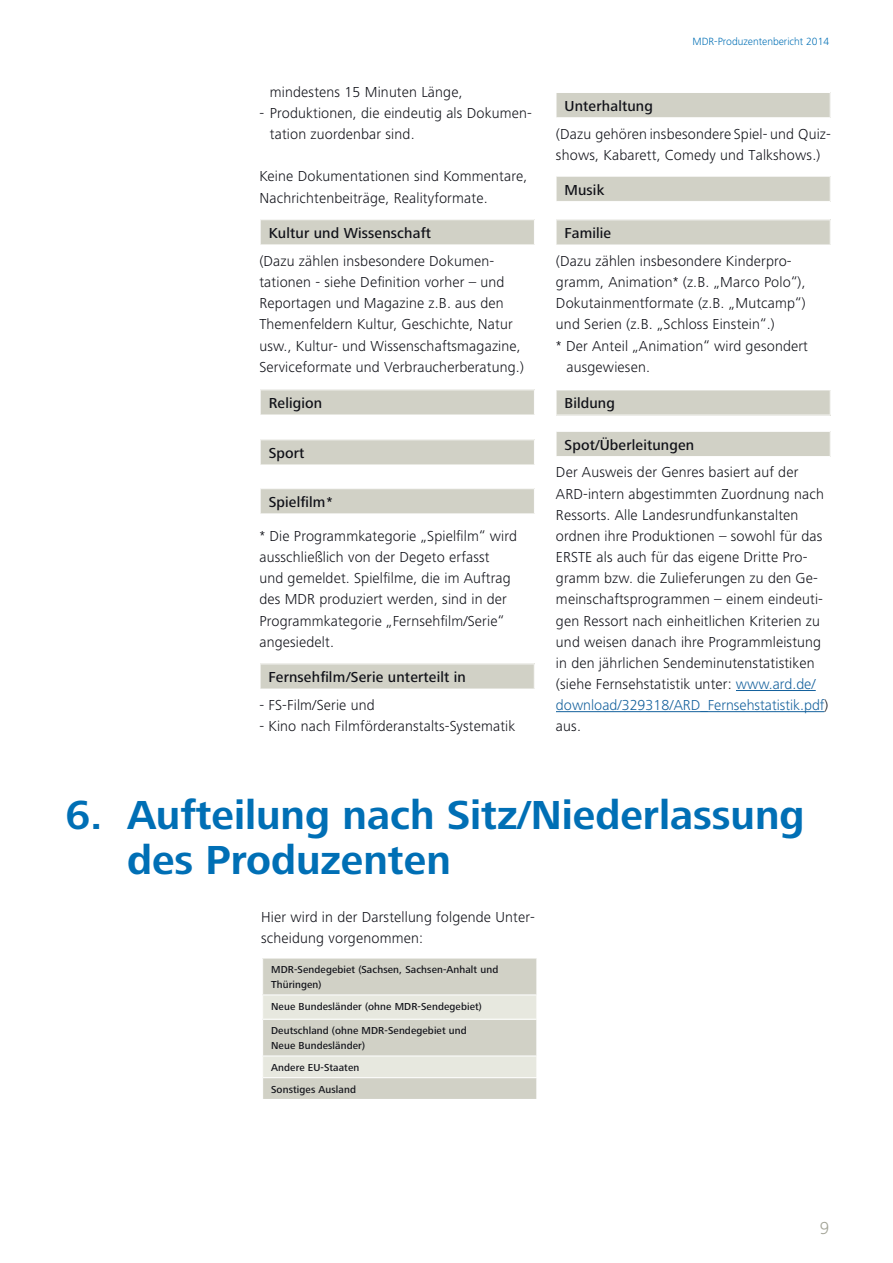
<style>
.page{position:relative;width:893px;height:1263px;background:#fff}
.page>*{position:absolute;margin:0;border:0;box-sizing:border-box;transform-origin:0 0}
.t1{font:700 42px/45px "Frutiger Next LT";color:#006fb5}
.t2{font:300 18px "Frutiger Next LT";color:#a4a598}
.t3{font:300 15px/21.1px "Frutiger Next LT";letter-spacing:.01em;color:#101118}
.t4{font:500 15px "Frutiger Next LT";letter-spacing:.01em;color:#101118}
.t5{font:300 10.8px "Frutiger Next LT";color:#006fb5}
.t6{font:500 10.5px/15.6px "Frutiger Next LT";letter-spacing:.01em;color:#101118}
.s1{color:#13609c}
</style>
<div class="page">
<hr style="left:736px;top:690px;width:80px;height:1px;background:#13609c">
<hr style="left:556px;top:711px;width:268px;height:1px;background:#13609c">
<div style="left:260px;top:220px;width:274px;height:25px;background:#d1d1c6"></div>
<svg style="left:260px;top:220px;width:1px;height:25px"></svg>
<div style="left:260px;top:390px;width:274px;height:25px;background:#d1d1c6"></div>
<svg style="left:260px;top:390px;width:1px;height:25px"></svg>
<div style="left:260px;top:440px;width:274px;height:25px;background:#d1d1c6"></div>
<svg style="left:260px;top:440px;width:1px;height:25px"></svg>
<div style="left:260px;top:489px;width:274px;height:25px;background:#d1d1c6"></div>
<hr style="left:260px;top:513px;width:275px;height:1px;background:#fff">
<svg style="left:260px;top:489px;width:1px;height:24px"></svg>
<div style="left:556px;top:176px;width:274px;height:25px;background:#d1d1c6"></div>
<hr style="left:556px;top:176px;width:275px;height:1px;background:#fff">
<svg style="left:556px;top:177px;width:1px;height:24px"></svg>
<svg style="left:830px;top:177px;width:1px;height:24px"></svg>
<div style="left:556px;top:220px;width:274px;height:25px;background:#d1d1c6"></div>
<svg style="left:556px;top:220px;width:1px;height:25px"></svg>
<svg style="left:830px;top:220px;width:1px;height:25px"></svg>
<div style="left:260px;top:664px;width:274px;height:25px;background:#d1d1c6"></div>
<svg style="left:260px;top:664px;width:1px;height:25px"></svg>
<svg style="left:534px;top:664px;width:1px;height:25px"></svg>
<div style="left:556px;top:93px;width:274px;height:25px;background:#d1d1c6"></div>
<hr style="left:556px;top:117px;width:275px;height:1px;background:#fff">
<svg style="left:556px;top:93px;width:1px;height:24px"></svg>
<svg style="left:830px;top:93px;width:1px;height:24px"></svg>
<div style="left:556px;top:390px;width:274px;height:25px;background:#d1d1c6"></div>
<svg style="left:556px;top:390px;width:1px;height:25px"></svg>
<svg style="left:830px;top:390px;width:1px;height:25px"></svg>
<div style="left:556px;top:431px;width:274px;height:26px;background:#d1d1c6"></div>
<hr style="left:556px;top:456px;width:275px;height:1px;background:#fff">
<hr style="left:556px;top:431px;width:275px;height:1px;background:#fff">
<svg style="left:556px;top:432px;width:1px;height:24px"></svg>
<svg style="left:830px;top:432px;width:1px;height:24px"></svg>
<div style="left:263px;top:958px;width:274px;height:37px;background:#d1d1c6"></div>
<hr style="left:262px;top:994px;width:275px;height:1px;background:#fff">
<hr style="left:262px;top:958px;width:275px;height:1px;background:#fff">
<hr style="left:536px;top:958px;width:1px;height:36px;background:#fff">
<svg style="left:262px;top:995px;width:275px;height:104px"></svg>
<p class="t3" style="left:270px;top:81px;width:194px">mindestens 15 Minuten Länge,</p>
<p class="t3" style="left:270px;top:102px;width:263px;text-indent:-10px">- Produktionen, die eindeutig als Dokumen&shy;tation zuordenbar sind.</p>
<p class="t3" style="left:259px;top:166px;width:270px">Keine Dokumentationen sind Kommentare,<br>Nachrichtenbeiträge, Realityformate.</p>
<p class="t4" style="left:269px;top:225px;width:164px">Kultur und Wissenschaft</p>
<p class="t3" style="left:259px;top:250px;width:266px">(Dazu zählen insbesondere Dokumen&shy;tationen - siehe Definition vorher – und Reportagen und Magazine z.B. aus den Themenfeldern Kultur, Geschichte, Natur usw., Kultur- und Wissenschaftsmagazine, Serviceformate und Verbraucherberatung.)</p>
<p class="t4" style="left:269px;top:395px;width:55px">Religion</p>
<p class="t4" style="left:269px;top:445px;width:37px">Sport</p>
<p class="t4" style="left:269px;top:494px;width:65px">Spielfilm*</p>
<p class="t3" style="left:259px;top:525px;width:259px">* Die Programmkategorie „Spielfilm“ wird ausschließlich von der Degeto erfasst und gemeldet. Spielfilme, die im Auftrag des MDR produziert werden, sind in der Programmkategorie „Fernsehfilm/Serie“ angesiedelt.</p>
<p class="t4" style="left:269px;top:669px;width:199px">Fernsehfilm/Serie unterteilt in</p>
<p class="t3" style="left:259px;top:695px;width:117px">- FS-Film/Serie und</p>
<p class="t3" style="left:259px;top:716px;width:257px">- Kino nach Filmförderanstalts-Systematik</p>
<p class="t4" style="left:564px;top:98px;width:90px">Unterhaltung</p>
<p class="t5" style="left:692px;top:36px;width:138px">MDR-Produzentenbericht 2014</p>
<p class="t3" style="left:556px;top:124px;width:276px">(Dazu gehören insbesondere Spiel- und Quiz&shy;shows, Kabarett, Comedy und Talkshows.)</p>
<p class="t4" style="left:564px;top:181px;width:41px">Musik</p>
<p class="t4" style="left:564px;top:225px;width:48px">Familie</p>
<p class="t3" style="left:556px;top:250px;width:237px">(Dazu zählen insbesondere Kinderpro-</p>
<p class="t3" style="left:556px;top:272px;width:251px">gramm, Animation* (z.B. „Marco Polo“),</p>
<p class="t3" style="left:556px;top:293px;width:251px">Dokutainmentformate (z.B. „Mutcamp“)</p>
<p class="t3" style="left:556px;top:314px;width:220px">und Serien (z.B. „Schloss Einstein“.)</p>
<p class="t3" style="left:556px;top:335px;width:254px">* Der Anteil „Animation“ wird gesondert</p>
<p class="t3" style="left:566px;top:356px;width:85px">ausgewiesen.</p>
<p class="t4" style="left:564px;top:395px;width:52px">Bildung</p>
<p class="t4" style="left:564px;top:436px;width:131px">Spot/Überleitungen</p>
<p class="t3" style="left:556px;top:462px;width:274px">Der Ausweis der Genres basiert auf der ARD-intern abgestimmten Zuordnung nach Ressorts. Alle Landesrundfunkanstalten ordnen ihre Produktionen – sowohl für das ERSTE als auch für das eigene Dritte Pro&shy;gramm bzw. die Zulieferungen zu den Ge&shy;meinschaftsprogrammen – einem eindeuti&shy;gen Ressort nach einheitlichen Kriterien zu und weisen danach ihre Programmleistung in den jährlichen Sendeminutenstatistiken (siehe Fernsehstatistik unter: <span class="s1">www.ard.de/ download/329318/ARD_Fernsehstatistik.pdf</span>) aus.</p>
<h1 class="t1" style="left:127px;top:792px;width:679px;text-indent:-61px">6. Aufteilung nach Sitz/Niederlassung des Produzenten</h1>
<p class="t3" style="left:261px;top:906px;width:275px">Hier wird in der Darstellung folgende Unter&shy;scheidung vorgenommen:</p>
<p class="t6" style="left:271px;top:962px;width:229px;line-height:15.1px">MDR-Sendegebiet (Sachsen, Sachsen-Anhalt und<br>Thüringen)</p>
<p class="t6" style="left:271px;top:998px;width:212px">Neue Bundesländer (ohne MDR-Sendegebiet)</p>
<p class="t6" style="left:271px;top:1022px;width:197px">Deutschland (ohne MDR-Sendegebiet und<br>Neue Bundesländer)</p>
<p class="t6" style="left:271px;top:1056px;width:90px;line-height:21.8px">Andere EU-Staaten<br>Sonstiges Ausland</p>
<p class="t2" style="left:820px;top:1218px;width:11px">9</p>
</div>
